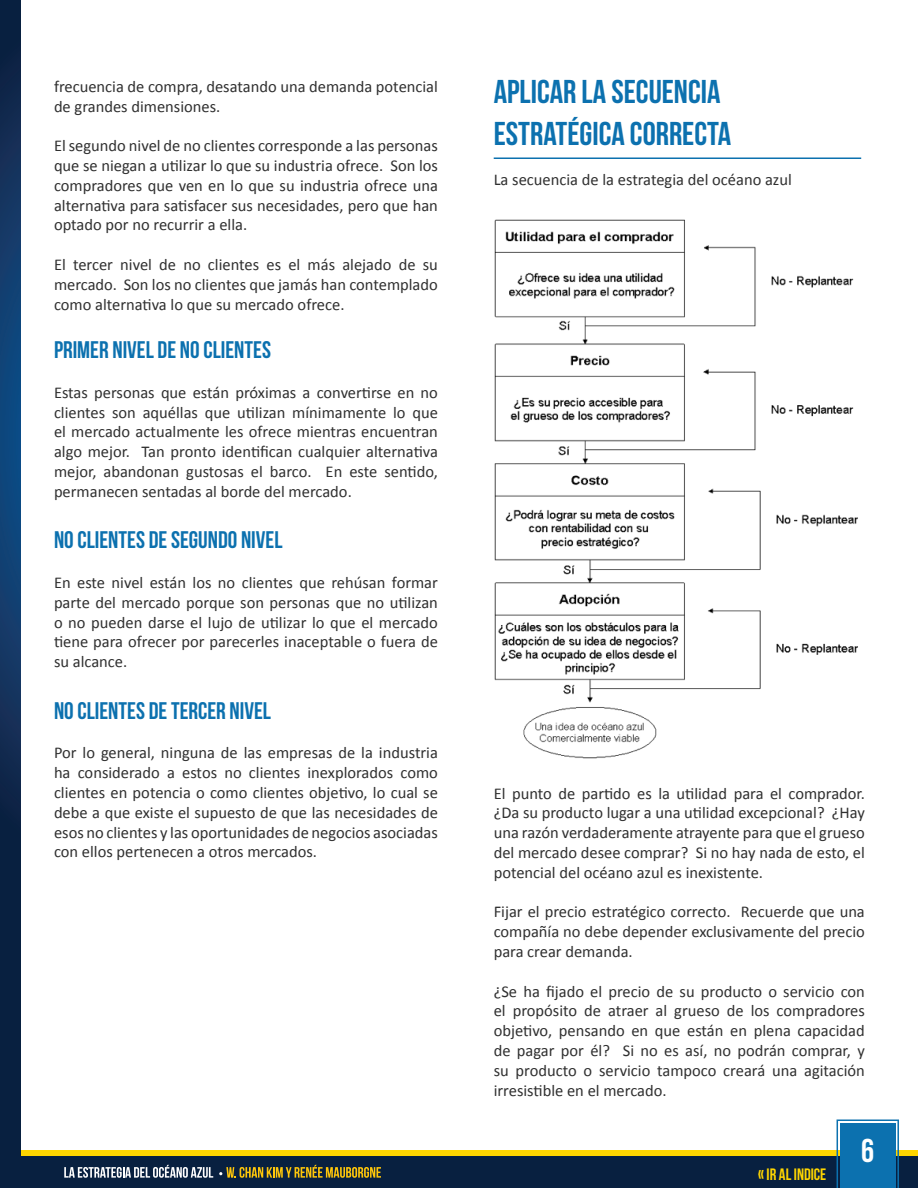
<style>
.page{position:relative;width:918px;height:1188px;background:#fff}
.page>*{position:absolute;margin:0;border:0;box-sizing:border-box;transform-origin:0 0}
.t1{font:33px "Bebas Neue";color:#0c71af}
.t2{font:33px "Bebas Neue";color:#fff}
.t3{font:24px "Bebas Neue";color:#0c71af}
.t4{font:16.5px/19.8px "Calibri";color:#303030;text-align:justify}
.t5{font:16.5px "Bebas Neue";color:#ffd600}
</style>
<div class="page">
<div style="left:0;top:1150px;width:918px;height:38px;background:#ffd600"></div>
<div style="left:0;top:1156px;width:918px;height:32px;background:#082040"></div>
<svg style="left:837px;top:1120px;width:62px;height:68px;background:#1976af"></svg>
<svg style="left:64px;top:1165px;width:149px;height:13px"></svg>
<svg style="left:219px;top:1165px;width:162px;height:13px"></svg>
<img style="left:495px;top:219px;width:363px;height:539px">
<hr style="left:494px;top:157px;width:367px;height:2px;background:#0c71af">
<svg style="left:0;top:0;width:21px;height:1156px;background:#0e3059"></svg>
<p class="t4" style="left:54px;top:76px;width:386px">frecuencia de compra, desatando una demanda potencial de grandes dimensiones.</p>
<p class="t4" style="left:54px;top:135px;width:385px">El segundo nivel de no clientes corresponde a las personas que se niegan a utilizar lo que su industria ofrece. Son los compradores que ven en lo que su industria ofrece una alternativa para satisfacer sus necesidades, pero que han optado por no recurrir a ella.</p>
<p class="t4" style="left:54px;top:254px;width:385px">El tercer nivel de no clientes es el más alejado de su mercado. Son los no clientes que jamás han contemplado como alternativa lo que su mercado ofrece.</p>
<p class="t3" style="left:54px;top:337px;width:218px">PRIMER NIVEL DE NO CLIENTES</p>
<p class="t4" style="left:54px;top:382px;width:386px">Estas personas que están próximas a convertirse en no clientes son aquéllas que utilizan mínimamente lo que el mercado actualmente les ofrece mientras encuentran algo mejor. Tan pronto identifican cualquier alternativa mejor, abandonan gustosas el barco. En este sentido, permanecen sentadas al borde del mercado.</p>
<p class="t3" style="left:54px;top:527px;width:230px">NO CLIENTES DE SEGUNDO NIVEL</p>
<p class="t4" style="left:54px;top:572px;width:386px">En este nivel están los no clientes que rehúsan formar parte del mercado porque son personas que no utilizan o no pueden darse el lujo de utilizar lo que el mercado tiene para ofrecer por parecerles inaceptable o fuera de su alcance.</p>
<p class="t3" style="left:54px;top:697px;width:219px">NO CLIENTES DE TERCER NIVEL</p>
<p class="t4" style="left:54px;top:742px;width:386px">Por lo general, ninguna de las empresas de la industria ha considerado a estos no clientes inexplorados como clientes en potencia o como clientes objetivo, lo cual se debe a que existe el supuesto de que las necesidades de esos no clientes y las oportunidades de negocios asociadas con ellos pertenecen a otros mercados.</p>
<p class="t1" style="left:494px;top:73px;width:228px">APLICAR LA SECUENCIA</p>
<p class="t1" style="left:494px;top:116px;width:239px">ESTRATÉGICA CORRECTA</p>
<p class="t4" style="left:494px;top:169px;width:300px">La secuencia de la estrategia del océano azul</p>
<p class="t4" style="left:494px;top:782px;width:373px">El punto de partido es la utilidad para el comprador. ¿Da su producto lugar a una utilidad excepcional? ¿Hay una razón verdaderamente atrayente para que el grueso del mercado desee comprar? Si no hay nada de esto, el potencial del océano azul es inexistente.</p>
<p class="t4" style="left:494px;top:901px;width:373px">Fijar el precio estratégico correcto. Recuerde que una compañía no debe depender exclusivamente del precio para crear demanda.</p>
<p class="t4" style="left:494px;top:980px;width:373px">¿Se ha fijado el precio de su producto o servicio con el propósito de atraer al grueso de los compradores objetivo, pensando en que están en plena capacidad de pagar por él? Si no es así, no podrán comprar, y su producto o servicio tampoco creará una agitación irresistible en el mercado.</p>
<p class="t5" style="left:758px;top:1165px;width:70px">« IR AL INDICE</p>
<p class="t2" style="left:861px;top:1132px;width:15px">6</p>
</div>
